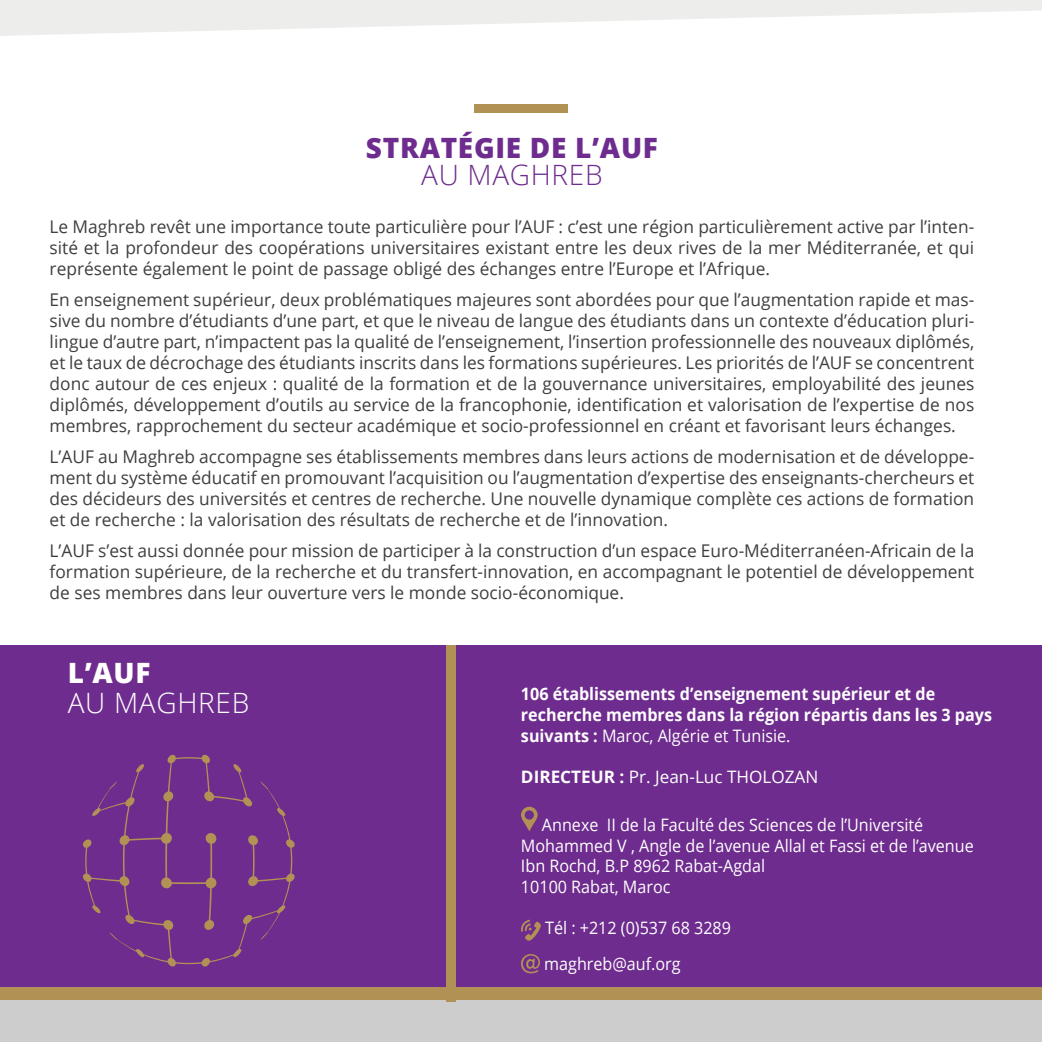
<style>
.page{position:relative;width:1042px;height:1042px;background:#fff}
.page>*{position:absolute;margin:0;border:0;box-sizing:border-box;transform-origin:0 0}
.t1{font:800 28px "Open Sans";letter-spacing:.025em;color:#6e2c8e}
.t2{font:300 28px "Open Sans";letter-spacing:.025em;color:#6e2c8e}
.t3{font:300 28px "Open Sans";letter-spacing:.025em;color:#fff}
.t4{font:800 28px "Open Sans";color:#fff}
.t5{font:17.5px/21px "Open Sans";color:#3e3e3f;text-align:justify}
.t6{font:17.15px/20.7px "Open Sans";color:#fff;scale:.94 1}
.t7{font:700 17.15px/20.7px "Open Sans";color:#fff;scale:.94 1}
.t8{font:17.15px "Open Sans";color:#fff}
.s1{font-weight:400}
.s2{font-weight:700}
</style>
<div class="page">
<div style="left:0;top:645px;width:1042px;height:355px;background:#6e2c8e"></div>
<div style="left:474px;top:104px;width:94px;height:8px;background:#b29155"></div>
<svg style="left:0;top:0;width:1042px;height:36px"></svg>
<svg style="left:521px;top:806px;width:16px;height:25px"></svg>
<svg style="left:521px;top:919px;width:20px;height:22px"></svg>
<svg style="left:521px;top:954px;width:19px;height:19px"></svg>
<div style="left:0;top:987px;width:1042px;height:13px;background:#b29155"></div>
<div style="left:0;top:1000px;width:1042px;height:42px;background:#cecdcd"></div>
<div style="left:446px;top:645px;width:10px;height:356px;background:#b29155"></div>
<svg style="left:83px;top:754px;width:212px;height:213px"></svg>
<p class="t1" style="left:366px;top:126px;width:294px">STRATÉGIE DE L’AUF</p>
<p class="t2" style="left:421px;top:155px;width:183px">AU MAGHREB</p>
<p class="t5" style="left:50px;top:215px;width:926px">Le Maghreb revêt une importance toute particulière pour l’AUF : c’est une région particulièrement active par l’inten&shy;sité et la profondeur des coopérations universitaires existant entre les deux rives de la mer Méditerranée, et qui représente également le point de passage obligé des échanges entre l’Europe et l’Afrique.</p>
<p class="t5" style="left:50px;top:288px;width:926px">En enseignement supérieur, deux problématiques majeures sont abordées pour que l’augmentation rapide et mas&shy;sive du nombre d’étudiants d’une part, et que le niveau de langue des étudiants dans un contexte d’éducation pluri&shy;lingue d’autre part, n’impactent pas la qualité de l’enseignement, l’insertion professionnelle des nouveaux diplômés, et le taux de décrochage des étudiants inscrits dans les formations supérieures. Les priorités de l’AUF se concentrent donc autour de ces enjeux : qualité de la formation et de la gouvernance universitaires, employabilité des jeunes diplômés, développement d’outils au service de la francophonie, identification et valorisation de l’expertise de nos membres, rapprochement du secteur académique et socio-professionnel en créant et favorisant leurs échanges.</p>
<p class="t5" style="left:50px;top:445px;width:926px">L’AUF au Maghreb accompagne ses établissements membres dans leurs actions de modernisation et de développe&shy;ment du système éducatif en promouvant l’acquisition ou l’augmentation d’expertise des enseignants-chercheurs et des décideurs des universités et centres de recherche. Une nouvelle dynamique complète ces actions de formation et de recherche : la valorisation des résultats de recherche et de l’innovation.</p>
<p class="t5" style="left:50px;top:539px;width:926px">L’AUF s’est aussi donnée pour mission de participer à la construction d’un espace Euro-Méditerranéen-Africain de la formation supérieure, de la recherche et du transfert-innovation, en accompagnant le potentiel de développement de ses membres dans leur ouverture vers le monde socio-économique.</p>
<p class="t4" style="left:68px;top:652px;width:84px">L’AUF</p>
<p class="t3" style="left:68px;top:683px;width:183px">AU MAGHREB</p>
<p class="t7" style="left:521px;top:683px;width:503px">106 établissements d’enseignement supérieur et de recherche membres dans la région répartis dans les 3 pays suivants : <span class="s1">Maroc, Algérie et Tunisie.</span></p>
<p class="t8" style="left:521px;top:765px;width:299px"><span class="s2">DIRECTEUR :</span> Pr. Jean-Luc THOLOZAN</p>
<p class="t6" style="left:521px;top:814px;width:483px;text-indent:21px">Annexe II de la Faculté des Sciences de l’Université Mohammed V , Angle de l’avenue Allal et Fassi et de l’avenue Ibn Rochd, B.P 8962 Rabat-Agdal<br>10100 Rabat, Maroc</p>
<p class="t6" style="left:545px;top:917px;width:199px">Tél : +212 (0)537 68 3289</p>
<p class="t6" style="left:544px;top:952px;width:147px">maghreb@auf.org</p>
</div>
